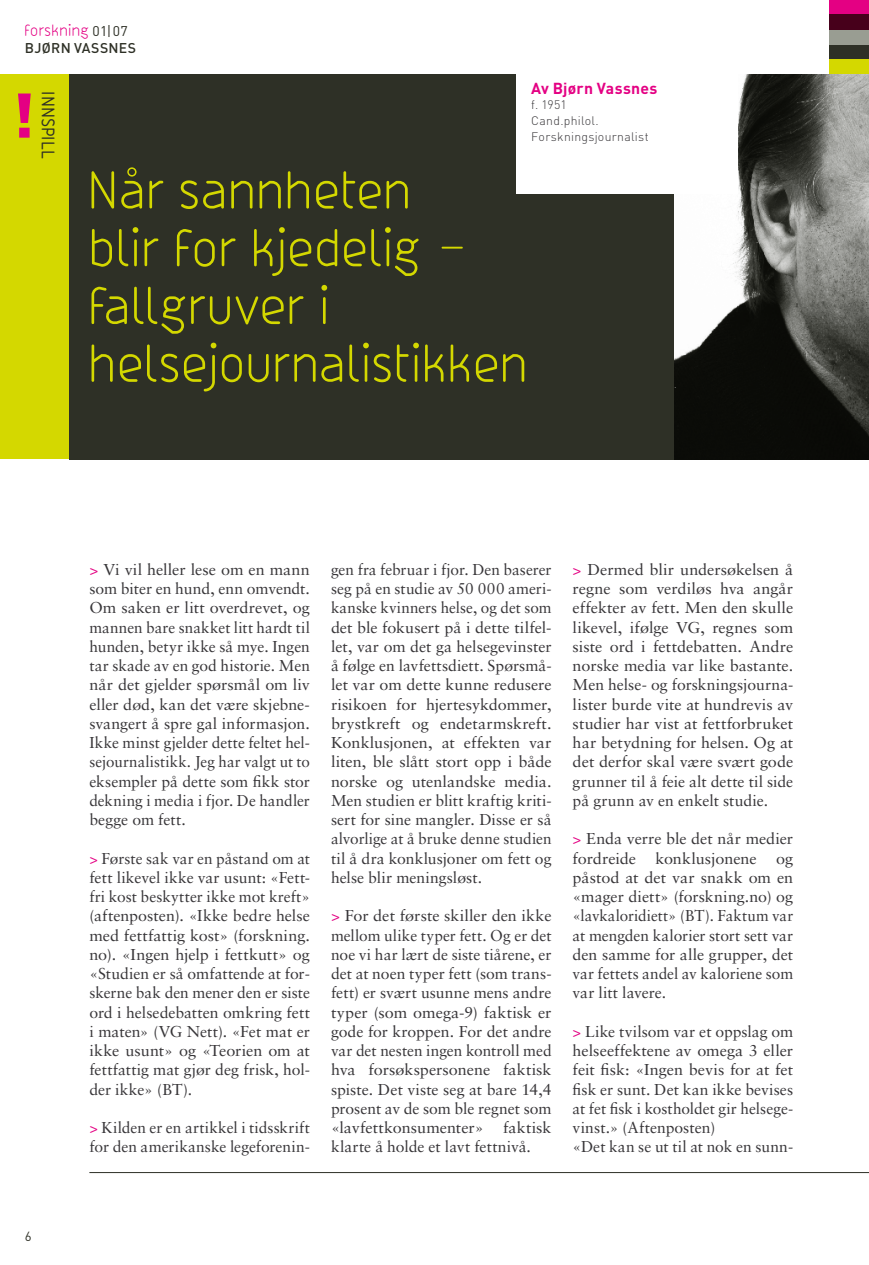
<style>
.page{position:relative;width:869px;height:1265px;background:#fff}
.page>*{position:absolute;margin:0;border:0;box-sizing:border-box;transform-origin:0 0}
.t1{font:300 57.75px/57.8px "Friends";color:#d4d800}
.t2{font:19.25px "Friends";color:#2e3026}
.t3{font:300 17.5px "Friends";letter-spacing:.015em;color:#e40083}
.t4{font:15.75px/19.2px "Sabon";color:#373538;text-align:justify}
.t5{font:700 15.75px "DIN";letter-spacing:.015em;color:#e40083}
.t6{font:500 14px "DIN";letter-spacing:.015em;color:#2e3026}
.t7{font:300 12.25px/15.8px "DIN";letter-spacing:.02em;color:#373538}
.s1{font-family:"DIN";font-weight:400;font-size:14px;color:#2e3026}
.s2{color:#e40083}
</style>
<div class="page">
<div style="left:0;top:74px;width:69px;height:385px;background:#d4d800"></div>
<svg style="left:18px;top:94px;width:13px;height:44px"></svg>
<img style="left:674px;top:74px;width:194px;height:385px">
<div style="left:69px;top:74px;width:605px;height:385px;background:#2e3026"></div>
<div style="left:516px;top:62px;width:221px;height:131px;background:#fff"></div>
<hr style="left:89px;top:1172px;width:779px;height:1px;background:#2e3026">
<div style="left:829px;top:0;width:39px;height:15px;background:#e40083"></div>
<div style="left:829px;top:15px;width:39px;height:15px;background:#47001b"></div>
<div style="left:829px;top:30px;width:39px;height:15px;background:#999d92"></div>
<div style="left:829px;top:45px;width:39px;height:15px;background:#2e3026"></div>
<div style="left:829px;top:59px;width:39px;height:15px;background:#d4d800"></div>
<p class="t3" style="left:25px;top:21px;width:104px">forskning <span class="s1">01| 07</span></p>
<p class="t6" style="left:25px;top:39px;width:67px">BJØRN VASS</p>
<p class="t6" style="left:108px;top:39px;width:19px">NES</p>
<p class="t2" style="left:58px;top:92px;width:68px;rotate:90deg">INNSPILL</p>
<p class="t5" style="left:531px;top:78px;width:127px">Av Bjørn Vassnes</p>
<p class="t7" style="left:531px;top:97px;width:119px">f. 1951<br>Cand.philol.<br>Forskningsjournalist</p>
<h1 class="t1" style="left:89px;top:160px;width:440px">Når sannheten<br>blir for kjedelig – fallgruver i helsejournalistikken</h1>
<p class="t4" style="left:89px;top:560px;width:222px"><span class="s2">&gt;</span> Vi vil heller lese om en mann som biter en hund, enn omvendt.<br>Om saken er litt overdrevet, og mannen bare snakket litt hardt til hunden, betyr ikke så mye. Ingen tar skade av en god historie. Men når det gjelder spørsmål om liv eller død, kan det være skjebne&shy;svangert å spre gal informasjon.<br>Ikke minst gjelder dette feltet hel&shy;sejournalistikk. Jeg har valgt ut to eksempler på dette som fikk stor dekning i media i fjor. De handler begge om fett.</p>
<p class="t4" style="left:89px;top:848px;width:222px"><span class="s2">&gt;</span> Første sak var en påstand om at fett likevel ikke var usunt: «Fett&shy;fri kost beskytter ikke mot kreft» (aftenposten). «Ikke bedre helse med fettfattig kost» (forskning. no). «Ingen hjelp i fettkutt» og «Studien er så omfattende at for&shy;skerne bak den mener den er siste ord i helsedebatten omkring fett i maten» (VG Nett). «Fet mat er ikke usunt» og «Teorien om at fettfattig mat gjør deg frisk, hol&shy;der ikke» (BT).</p>
<p class="t4" style="left:89px;top:1118px;width:222px"><span class="s2">&gt;</span> Kilden er en artikkel i tidsskrift for den amerikanske legeforenin-</p>
<p class="t4" style="left:331px;top:560px;width:222px">gen fra februar i fjor. Den baserer seg på en studie av 50 000 ameri&shy;kanske kvinners helse, og det som det ble fokusert på i dette tilfel&shy;let, var om det ga helsegevinster å følge en lavfettsdiett. Spørsmå&shy;let var om dette kunne redusere risikoen for hjertesykdommer, brystkreft og endetarmskreft.<br>Konklusjonen, at effekten var liten, ble slått stort opp i både norske og utenlandske media.<br>Men studien er blitt kraftig kriti&shy;sert for sine mangler. Disse er så alvorlige at å bruke denne studien til å dra konklusjoner om fett og helse blir meningsløst.</p>
<p class="t4" style="left:331px;top:906px;width:222px"><span class="s2">&gt;</span> For det første skiller den ikke mellom ulike typer fett. Og er det noe vi har lært de siste tiårene, er det at noen typer fett (som trans&shy;fett) er svært usunne mens andre typer (som omega-9) faktisk er gode for kroppen. For det andre var det nesten ingen kontroll med hva forsøkspersonene faktisk spiste. Det viste seg at bare 14,4 prosent av de som ble regnet som «lavfettkonsumenter» faktisk klarte å holde et lavt fettnivå.</p>
<p class="t4" style="left:572px;top:560px;width:222px"><span class="s2">&gt;</span> Dermed blir undersøkelsen å regne som verdiløs hva angår effekter av fett. Men den skulle likevel, ifølge VG, regnes som siste ord i fettdebatten. Andre norske media var like bastante.<br>Men helse- og forskningsjourna&shy;lister burde vite at hundrevis av studier har vist at fettforbruket har betydning for helsen. Og at det derfor skal være svært gode grunner til å feie alt dette til side på grunn av en enkelt studie.</p>
<p class="t4" style="left:572px;top:829px;width:222px"><span class="s2">&gt;</span> Enda verre ble det når medier fordreide konklusjonene og påstod at det var snakk om en «mager diett» (forskning.no) og «lavkaloridiett» (BT). Faktum var at mengden kalorier stort sett var den samme for alle grupper, det var fettets andel av kaloriene som var litt lavere.</p>
<p class="t4" style="left:572px;top:1022px;width:222px;text-align:left"><span class="s2">&gt;</span> Like tvilsom var et oppslag om helseeffektene av omega 3 eller feit fisk: «Ingen bevis for at fet fisk er sunt. Det kan ikke bevises at fet fisk i kostholdet gir helsege&shy;vinst.» (Aftenposten)<br>«Det kan se ut til at nok en sunn-</p>
</div>
